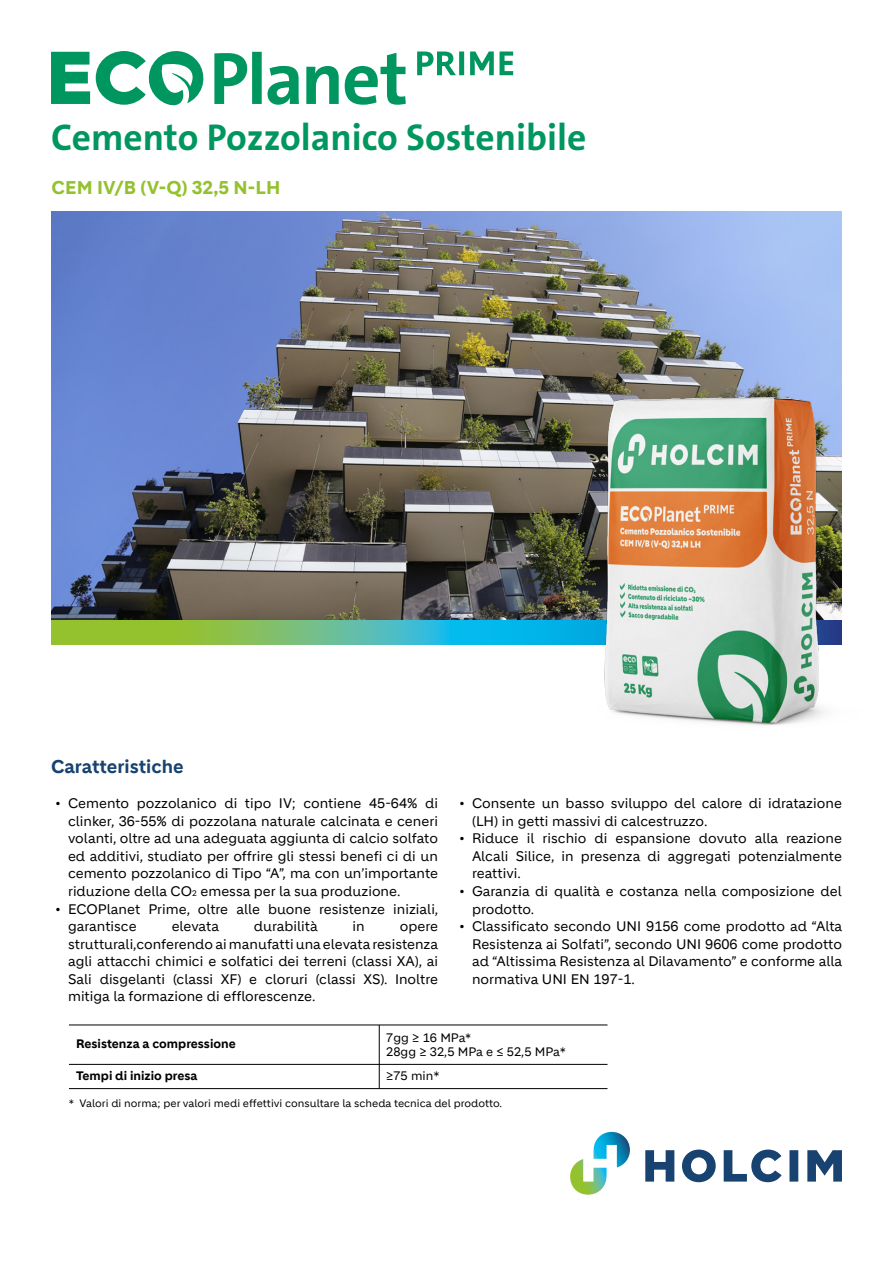
<style>
.page{position:relative;width:893px;height:1263px;background:#fff}
.page>*{position:absolute;margin:0;border:0;box-sizing:border-box;transform-origin:0 0}
.t1{font:700 37.5px "The Sans B7";color:#00965f}
.t2{font:700 18px "Holcim";letter-spacing:.01em;color:#94c12e}
.t3{font:700 18px "Holcim";color:#184370}
.t4{font:13.5px/17.5px "Holcim";color:#000;text-align:justify}
.t5{font:700 12px "Holcim";color:#000}
.t6{font:12px/14.4px "Holcim";color:#000}
.t7{font:10.5px "Holcim";color:#000}
.s1{font-size:7.8px}
</style>
<div class="page">
<img style="left:51px;top:211px;width:791px;height:410px">
<svg style="left:51px;top:621px;width:501px;height:24px"></svg>
<svg style="left:645px;top:1149px;width:197px;height:33px"></svg>
<svg style="left:570px;top:1132px;width:60px;height:63px"></svg>
<svg style="left:51px;top:51px;width:355px;height:55px"></svg>
<svg style="left:417px;top:52px;width:96px;height:23px"></svg>
<img style="left:552px;top:380px;width:290px;height:346px">
<hr style="left:379px;top:1025px;width:1px;height:63px;background:#000">
<hr style="left:69px;top:1064px;width:538px;height:1px;background:#000">
<hr style="left:69px;top:1088px;width:538px;height:1px;background:#000">
<hr style="left:69px;top:1025px;width:538px;height:1px;background:#000">
<h1 class="t1" style="left:51px;top:118px;width:537px">Cemento Pozzolanico Sostenibile</h1>
<h2 class="t2" style="left:52px;top:177px;width:230px">CEM IV/B (V-Q) 32,5 N-LH</h2>
<h2 class="t3" style="left:51px;top:756px;width:134px">Caratteristiche</h2>
<p class="t4" style="left:68px;top:795px;width:371px;text-indent:-13px">• Cemento pozzolanico di tipo IV; contiene 45-64% di clinker, 36-55% di pozzolana naturale calcinata e ceneri volanti, oltre ad una adeguata aggiunta di calcio solfato ed additivi, studiato per offrire gli stessi benefi ci di un cemento pozzolanico di Tipo “A”, ma con un’importante riduzione della CO<span class="s1">2</span> emessa per la sua produzione.</p>
<p class="t4" style="left:68px;top:900px;width:372px;text-indent:-13px">• ECOPlanet Prime, oltre alle buone resistenze iniziali, garantisce</p>
<p class="t4" style="left:172px;top:917px;width:49px">elevata</p>
<p class="t4" style="left:254px;top:917px;width:65px">durabilità</p>
<p class="t4" style="left:353px;top:917px;width:14px">in</p>
<p class="t4" style="left:68px;top:917px;width:372px;text-indent:332px">opere strutturali,conferendo ai manufatti una elevata resistenza agli attacchi chimici e solfatici dei terreni (classi XA), ai Sali disgelanti (classi XF) e cloruri (classi XS). Inoltre mitiga la formazione di efflorescenze.</p>
<p class="t4" style="left:472px;top:795px;width:371px;text-indent:-13px">• Consente un basso sviluppo del calore di idratazione (LH) in getti massivi di calcestruzzo.</p>
<p class="t4" style="left:472px;top:830px;width:371px;text-indent:-13px">• Riduce il rischio di espansione dovuto alla reazione Alcali Silice, in presenza di aggregati potenzialmente reattivi.</p>
<p class="t4" style="left:472px;top:882px;width:371px;text-indent:-13px">• Garanzia di qualità e costanza nella composizione del prodotto.</p>
<p class="t4" style="left:472px;top:917px;width:372px;text-indent:-13px">• Classificato secondo UNI 9156 come prodotto ad “Alta Resistenza ai Solfati”, secondo UNI 9606 come prodotto ad “Altissima Resistenza al Dilavamento” e conforme alla normativa UNI EN 197-1.</p>
<p class="t6" style="left:386px;top:1030px;width:181px">7gg ≥ 16 MPa*<br>28gg ≥ 32,5 MPa e ≤ 52,5 MPa*</p>
<p class="t7" style="left:69px;top:1097px;width:435px">* Valori di norma; per valori medi effettivi consultare la scheda tecnica del prodotto.</p>
<p class="t5" style="left:76px;top:1037px;width:161px">Resistenza a compressione</p>
<p class="t5" style="left:76px;top:1069px;width:123px">Tempi di inizio presa</p>
<p class="t6" style="left:386px;top:1069px;width:55px">≥75 min*</p>
</div>
